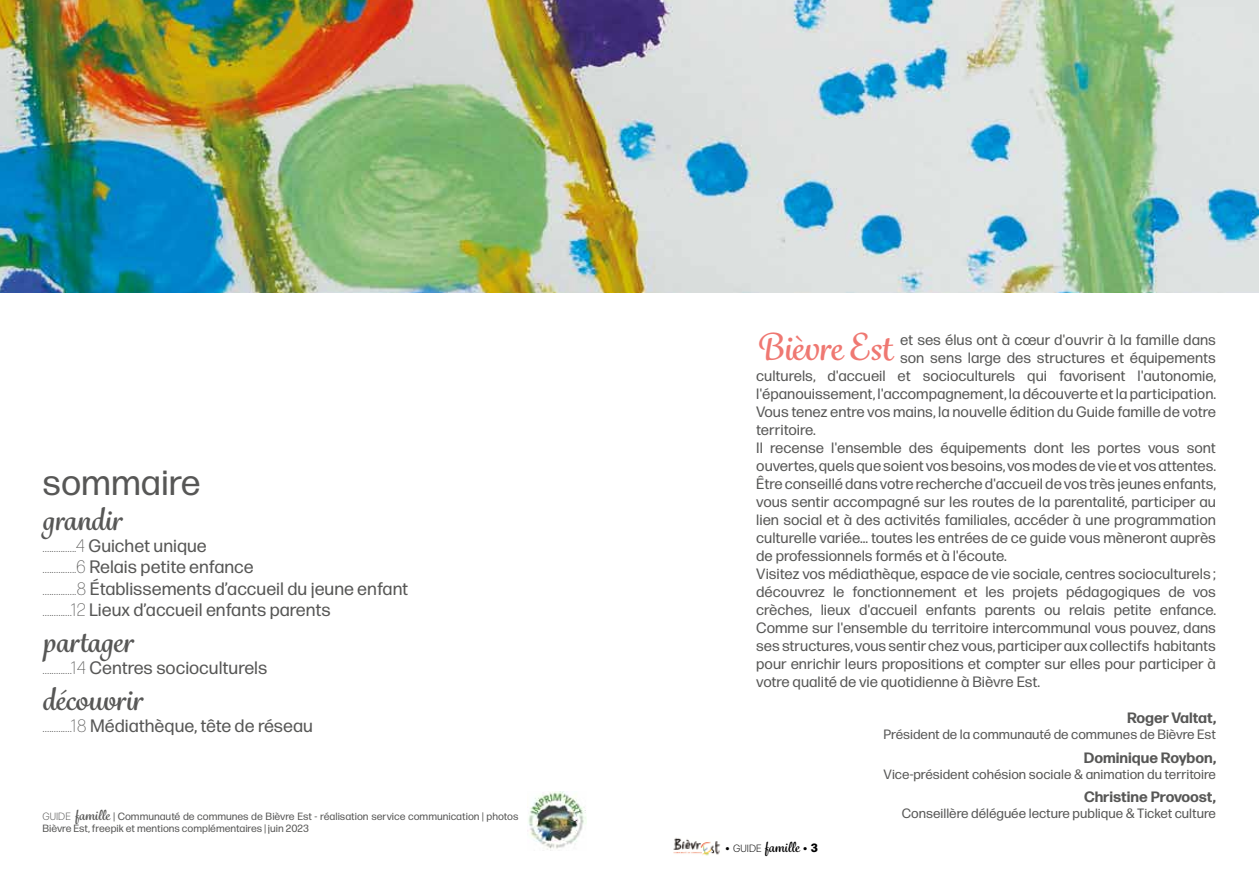
<style>
.page{position:relative;width:1259px;height:893px;background:#fff}
.page>*{position:absolute;margin:0;border:0;box-sizing:border-box;transform-origin:0 0}
.t1{font:700 36px "Grafolita Script";color:#ef7872}
.t2{font:36px "Forma DJR Micro";color:#575756}
.t3{font:700 30px "Grafolita Script";color:#575756}
.t4{font:18px/21.6px "Forma DJR Micro";color:#575756}
.t5{font:15px "Forma DJR Micro";color:#575756}
.t6{font:700 15px "Forma DJR Micro";color:#575756}
.t7{font:13.5px "Forma DJR Micro";color:#575756}
.t8{font:700 13.5px "Grafolita Script";color:#000}
.t9{font:10.5px/12.6px "Forma DJR Micro";color:#575756}
.s1{font-weight:200}
.s2{font-weight:300}
.s3{font-family:"Grafolita Script";font-weight:700;font-size:13.5px}
.s4{font-family:"Verdana Pro";font-weight:300;font-stretch:condensed;font-size:10.5px}
.s5{font-family:"Forma DJR Micro";font-weight:300;font-size:10.5px}
.s6{font-family:"Forma DJR Micro";font-weight:800;font-size:12px}
</style>
<div class="page">
<img style="left:0;top:0;width:1259px;height:293px">
<img style="left:673px;top:838px;width:47px;height:18px">
<img style="left:527px;top:791px;width:60px;height:59px">
<h1 class="t2" style="left:43px;top:462px;width:160px">sommaire</h1>
<h2 class="t3" style="left:43px;top:507px;width:80px">grandir</h2>
<p class="t4" style="left:43px;top:535px;width:367px"><span class="s1">...............4</span> Guichet unique<br><span class="s1">...............6</span> Relais petite enfance<br><span class="s1">...............8</span> Établissements d’accueil du jeune enfant <span class="s1">.............12</span> Lieux d’accueil enfants parents</p>
<h2 class="t3" style="left:43px;top:629px;width:91px">partager</h2>
<p class="t4" style="left:43px;top:657px;width:226px"><span class="s1">.............14</span> Centres socioculturels</p>
<h2 class="t3" style="left:43px;top:687px;width:101px">découvrir</h2>
<p class="t4" style="left:43px;top:715px;width:272px"><span class="s1">.............18</span> Médiathèque, tête de réseau</p>
<p class="t9" style="left:43px;top:810px;width:477px"><span class="s2">GUIDE</span> <span class="s3">famille</span> | Communauté de communes de Bièvre Est - réalisation service communication | photos<br>Bièvre Est, freepik et mentions complémentaires | juin 2023</p>
<h1 class="t1" style="left:756px;top:333px;width:137px">Bièvre Est</h1>
<p class="t5" style="left:900px;top:331px;width:317px">et ses élus ont à cœur d'ouvrir à la famille dans</p>
<p class="t5" style="left:900px;top:349px;width:317px">son sens large des structures et équipements</p>
<p class="t5" style="left:756px;top:367px;width:461px">culturels, d'accueil et socioculturels qui favorisent l'autonomie,</p>
<p class="t5" style="left:756px;top:385px;width:461px">l'épanouissement, l'accompagnement, la découverte et la participation.</p>
<p class="t5" style="left:756px;top:403px;width:461px">Vous tenez entre vos mains, la nouvelle édition du Guide famille de votre</p>
<p class="t5" style="left:756px;top:421px;width:61px">territoire.</p>
<p class="t5" style="left:756px;top:439px;width:461px">Il recense l'ensemble des équipements dont les portes vous sont</p>
<p class="t5" style="left:756px;top:457px;width:461px">ouvertes, quels que soient vos besoins, vos modes de vie et vos attentes.</p>
<p class="t5" style="left:756px;top:475px;width:461px">Être conseillé dans votre recherche d'accueil de vos très jeunes enfants,</p>
<p class="t5" style="left:756px;top:493px;width:461px">vous sentir accompagné sur les routes de la parentalité, participer au</p>
<p class="t5" style="left:756px;top:511px;width:461px">lien social et à des activités familiales, accéder à une programmation</p>
<p class="t5" style="left:756px;top:529px;width:461px">culturelle variée... toutes les entrées de ce guide vous mèneront auprès</p>
<p class="t5" style="left:756px;top:547px;width:252px">de professionnels formés et à l'écoute.</p>
<p class="t5" style="left:756px;top:565px;width:461px">Visitez vos médiathèque, espace de vie sociale, centres socioculturels ;</p>
<p class="t5" style="left:756px;top:583px;width:461px">découvrez le fonctionnement et les projets pédagogiques de vos</p>
<p class="t5" style="left:756px;top:601px;width:461px">crèches, lieux d'accueil enfants parents ou relais petite enfance.</p>
<p class="t5" style="left:756px;top:619px;width:461px">Comme sur l'ensemble du territoire intercommunal vous pouvez, dans</p>
<p class="t5" style="left:756px;top:637px;width:461px">ses structures, vous sentir chez vous, participer aux collectifs habitants</p>
<p class="t5" style="left:756px;top:655px;width:461px">pour enrichir leurs propositions et compter sur elles pour participer à</p>
<p class="t5" style="left:756px;top:673px;width:285px">votre qualité de vie quotidienne à Bièvre Est.</p>
<p class="t6" style="left:1127px;top:709px;width:91px">Roger Valtat,</p>
<p class="t7" style="left:883px;top:727px;width:334px">Président de la communauté de communes de Bièvre Est</p>
<p class="t6" style="left:1083px;top:749px;width:134px">Dominique Roybon,</p>
<p class="t7" style="left:883px;top:766px;width:334px">Vice-président cohésion sociale &amp; animation du territoire</p>
<p class="t6" style="left:1084px;top:788px;width:133px">Christine Provoost,</p>
<p class="t7" style="left:902px;top:806px;width:316px">Conseillère déléguée lecture publique &amp; Ticket culture</p>
<p class="t8" style="left:725px;top:842px;width:94px"><span class="s4">•</span> <span class="s5">GUIDE</span> famille <span class="s4">•</span> <span class="s6">3</span></p>
</div>
